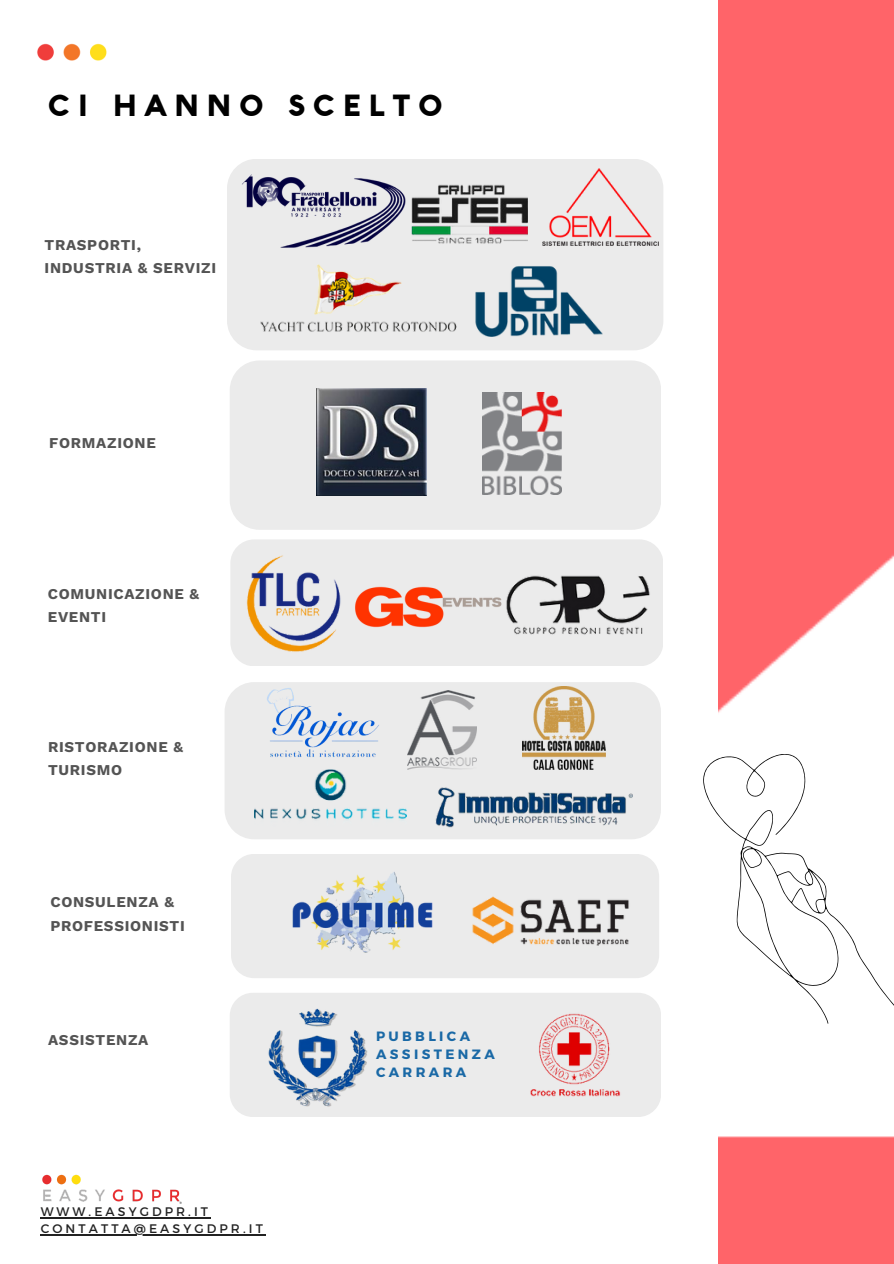
<style>
.page{position:relative;width:894px;height:1264px;background:#fff}
.page>*{position:absolute;margin:0;border:0;box-sizing:border-box;transform-origin:0 0}
.t1{font:900 29.85px "Aquawax";letter-spacing:.25em;color:#000}
.t2{font:700 15px/23.7px "Work Sans";letter-spacing:.045em;color:#545454}
.t3{font:700 13.5px/18px "Montserrat";letter-spacing:.25em;color:#1a69a6}
.t4{font:12.45px "Montserrat";letter-spacing:.25em;color:#222}
</style>
<div class="page">
<img style="left:718px;top:0;width:175px;height:1263px">
<div style="left:230px;top:539px;width:433px;height:127px;background:#ebebeb;border-radius:24px"></div>
<img style="left:37px;top:43px;width:70px;height:18px">
<div style="left:224px;top:682px;width:436px;height:157px;background:#ebebeb;border-radius:30px"></div>
<img style="left:267px;top:688px;width:112px;height:69px">
<img style="left:246px;top:555px;width:95px;height:97px">
<div style="left:231px;top:854px;width:428px;height:124px;background:#ebebeb;border-radius:23px"></div>
<img style="left:292px;top:872px;width:141px;height:81px">
<div style="left:230px;top:360px;width:431px;height:170px;background:#ebebeb;border-radius:30px"></div>
<img style="left:316px;top:388px;width:110px;height:107px">
<img style="left:472px;top:896px;width:157px;height:50px">
<img style="left:506px;top:575px;width:144px;height:60px">
<div style="left:227px;top:159px;width:436px;height:191px;background:#ebebeb;border-radius:30px"></div>
<img style="left:542px;top:169px;width:116px;height:76px">
<img style="left:242px;top:174px;width:164px;height:74px">
<img style="left:407px;top:691px;width:69px;height:78px">
<img style="left:522px;top:686px;width:83px;height:84px">
<img style="left:435px;top:787px;width:197px;height:40px">
<img style="left:412px;top:184px;width:115px;height:60px">
<img style="left:482px;top:392px;width:79px;height:102px">
<img style="left:475px;top:266px;width:128px;height:71px">
<div style="left:230px;top:992px;width:431px;height:124px;background:#ebebeb;border-radius:23px"></div>
<img style="left:268px;top:1008px;width:100px;height:99px">
<img style="left:530px;top:1013px;width:91px;height:84px">
<img style="left:355px;top:586px;width:147px;height:42px">
<img style="left:255px;top:769px;width:152px;height:50px">
<img style="left:261px;top:264px;width:195px;height:68px">
<img style="left:42px;top:1174px;width:140px;height:30px">
<svg style="left:703px;top:753px;width:190px;height:270px"></svg>
<hr style="left:41px;top:1217px;width:170px;height:1px;background:#222">
<hr style="left:41px;top:1234px;width:225px;height:1px;background:#222">
<p class="t1" style="left:48px;top:92px;width:396px">CI HANNO SCELTO</p>
<p class="t2" style="left:45px;top:234px;width:173px">TRASPORTI,<br>INDUSTRIA &amp; SERVIZI</p>
<h2 class="t2" style="left:49px;top:432px;width:108px">FORMAZIONE</h2>
<p class="t2" style="left:48px;top:583px;width:153px">COMUNICAZIONE &amp;<br>EVENTI</p>
<h2 class="t2" style="left:48px;top:736px;width:136px">RISTORAZIONE &amp;<br>TURISMO</h2>
<p class="t2" style="left:50px;top:891px;width:136px">CONSULENZA &amp;<br>PROFESSIONISTI</p>
<p class="t2" style="left:48px;top:1029px;width:102px">ASSISTENZA</p>
<p class="t3" style="left:376px;top:1026px;width:120px">PUBBLICA<br>ASSISTENZA<br>CARRARA</p>
<p class="t4" style="left:41px;top:1203px;width:169px">WWW.EASYGDPR.IT</p>
<p class="t4" style="left:41px;top:1220px;width:224px">CONTATTA@EASYGDPR.IT</p>
</div>
